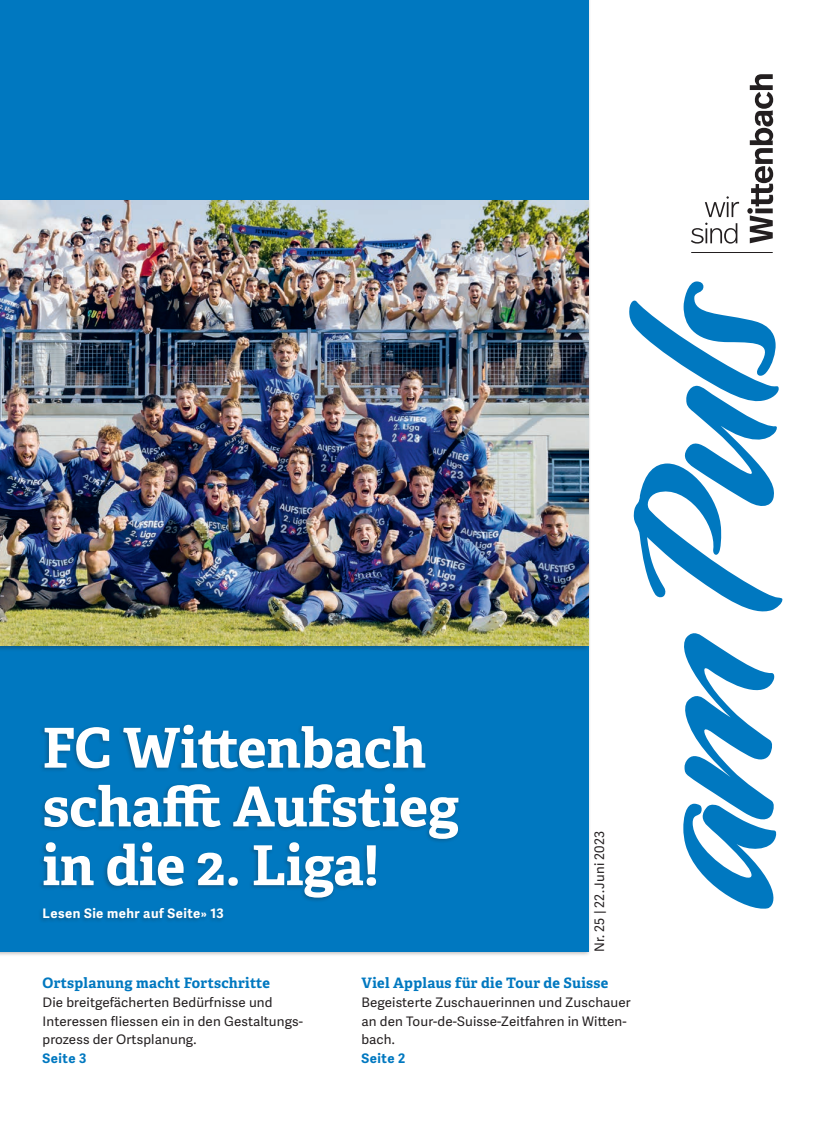
<style>
.page{position:relative;width:833px;height:1134px;background:#fff}
.page>*{position:absolute;margin:0;border:0;box-sizing:border-box;transform-origin:0 0}
.t1{font:700 55px/58.8px "Adelle";color:#fff}
.t2{font:700 14.38px "Adelle";letter-spacing:.02em;color:#0078c0}
.t3{font:13.12px/18.8px "Adelle Sans";letter-spacing:.01em;color:#231f20}
.t4{font:700 13.12px "Adelle Sans";letter-spacing:.035em;color:#fff}
.t5{font:700 13.12px "Adelle Sans";letter-spacing:.035em;color:#0078c0}
</style>
<div class="page">
<div style="left:0;top:0;width:589px;height:952px;background:#0078c0"></div>
<div style="left:39px;top:722px;width:422px;height:201px;background:#231f20;opacity:.3"></div>
<svg style="left:629px;top:281px;width:154px;height:628px"></svg>
<hr style="left:691px;top:252px;width:81px;height:1px;background:#231f20">
<svg style="left:747px;top:74px;width:26px;height:169px"></svg>
<svg style="left:691px;top:223px;width:46px;height:21px"></svg>
<svg style="left:705px;top:196px;width:34px;height:21px"></svg>
<img style="left:0;top:201px;width:589px;height:445px">
<h1 class="t1" style="left:43px;top:719px;width:418px">FC Wittenbach schafft Aufstieg in die 2. Liga!</h1>
<p class="t4" style="left:43px;top:905px;width:183px">Lesen Sie mehr auf Seite» 13</p>
<p class="t3" style="left:590px;top:952px;width:122px;rotate:-90deg">Nr. 25 | 22. Juni 2023</p>
<p class="t2" style="left:43px;top:974px;width:229px">Ortsplanung macht Fortschritte</p>
<p class="t3" style="left:43px;top:993px;width:262px">Die breitgefächerten Bedürfnisse und<br>Interessen fliessen ein in den Gestaltungs&shy;prozess der Ortsplanung.</p>
<p class="t5" style="left:43px;top:1050px;width:45px">Seite 3</p>
<p class="t2" style="left:361px;top:974px;width:248px">Viel Applaus für die Tour de Suisse</p>
<p class="t3" style="left:361px;top:993px;width:271px">Begeisterte Zuschauerinnen und Zuschauer an den Tour-de-Suisse-Zeitfahren in Witten&shy;bach.</p>
<p class="t5" style="left:361px;top:1050px;width:45px">Seite 2</p>
</div>
